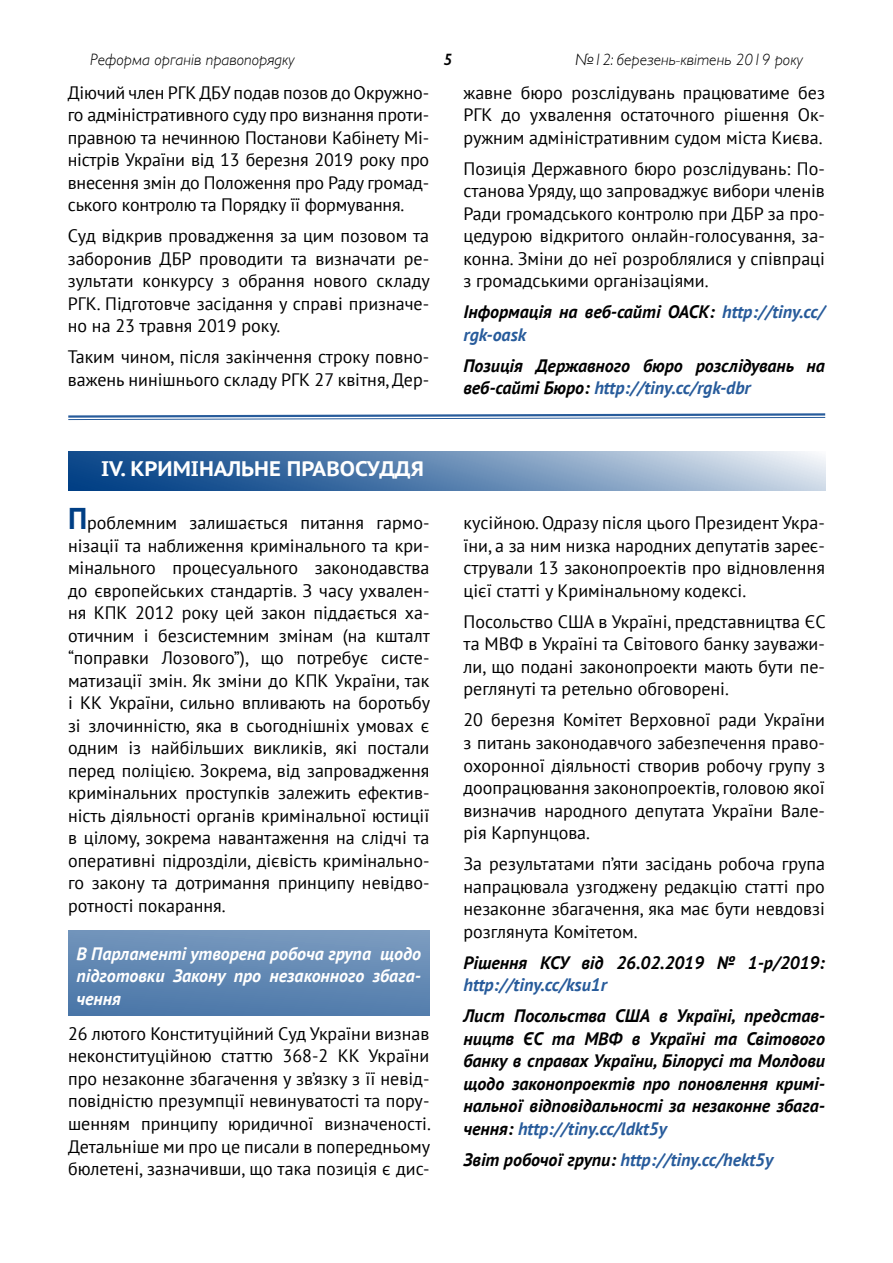
<style>
.page{position:relative;width:893px;height:1263px;background:#fff}
.page>*{position:absolute;margin:0;border:0;box-sizing:border-box;transform-origin:0 0}
.t1{font:700 21px "PT Sans Caption";color:#fff}
.t2{font:18px/22.5px "PT Sans";color:#000;text-align:justify}
.t3{font:italic 700 18px/22.5px "PT Sans";color:#000}
.t4{font:italic 700 18px/22.5px "PT Sans";color:#fff;text-align:justify}
.t5{font:italic 700 18px "PT Sans";color:#275b9b}
.t6{font:italic 300 16.5px "Gill Sans";color:#000}
.t7{font:italic 600 16.5px "Gill Sans";color:#000}
.s1{font-weight:700;font-size:30px;color:#003f85}
.s2{color:#275b9b}
.s3{color:#000}
</style>
<div class="page">
<div style="left:68px;top:930px;width:362px;height:85px;background:linear-gradient(to bottom,#7899be,#4e79aa)"></div>
<svg style="left:68px;top:451px;width:757px;height:40px;background:#688db6"></svg>
<svg style="left:68px;top:413px;width:758px;height:7px"></svg>
<p class="t6" style="left:90px;top:50px;width:206px">Реформа органів правопорядку</p>
<p class="t7" style="left:444px;top:50px;width:10px">5</p>
<p class="t6" style="left:575px;top:50px;width:229px">№12: березень-квітень 2019 року</p>
<p class="t2" style="left:68px;top:81px;width:363px">Діючий член РГК ДБУ подав позов до Окружно&shy;го адміністративного суду про визнання проти&shy;правною та нечинною Постанови Кабінету Мі&shy;ністрів України від 13 березня 2019 року про внесення змін до Положення про Раду громад&shy;ського контролю та Порядку її формування.</p>
<p class="t2" style="left:68px;top:224px;width:364px">Суд відкрив провадження за цим позовом та заборонив ДБР проводити та визначати ре&shy;зультати конкурсу з обрання нового складу РГК. Підготовче засідання у справі призначе&shy;но на 23 травня 2019 року.</p>
<p class="t2" style="left:68px;top:345px;width:363px">Таким чином, після закінчення строку повно&shy;важень нинішнього складу РГК 27 квітня, Дер-</p>
<p class="t1" style="left:101px;top:455px;width:324px">IV. КРИМІНАЛЬНЕ ПРАВОСУДДЯ</p>
<p class="t2" style="left:68px;top:511px;width:364px"><span class="s1">П</span>роблемним залишається питання гармо&shy;нізації та наближення кримінального та кри&shy;мінального процесуального законодавства до європейських стандартів. З часу ухвален&shy;ня КПК 2012 року цей закон піддається ха&shy;отичним і безсистемним змінам (на кшталт “поправки Лозового”), що потребує систе&shy;матизації змін. Як зміни до КПК України, так і КК України, сильно впливають на боротьбу зі злочинністю, яка в сьогоднішніх умовах є одним із найбільших викликів, які постали перед поліцією. Зокрема, від запровадження кримінальних проступків залежить ефектив&shy;ність діяльності органів кримінальної юстиції в цілому, зокрема навантаження на слідчі та оперативні підрозділи, дієвість кримінально&shy;го закону та дотримання принципу невідво&shy;ротності покарання.</p>
<p class="t4" style="left:77px;top:942px;width:346px">В Парламенті утворена робоча група щодо підготовки Закону про незаконного збага&shy;чення</p>
<p class="t2" style="left:68px;top:1022px;width:364px">26 лютого Конституційний Суд України визнав неконституційною статтю 368-2 КК України про незаконне збагачення у зв’язку з її невід&shy;повідністю презумпції невинуватості та пору&shy;шенням принципу юридичної визначеності.<br>Детальніше ми про це писали в попередньому бюлетені, зазначивши, що така позиція є дис-</p>
<p class="t2" style="left:463px;top:81px;width:363px">жавне бюро розслідувань працюватиме без РГК до ухвалення остаточного рішення Ок&shy;ружним адміністративним судом міста Києва.</p>
<p class="t2" style="left:463px;top:157px;width:363px">Позиція Державного бюро розслідувань: По&shy;станова Уряду, що запроваджує вибори членів Ради громадського контролю при ДБР за про&shy;цедурою відкритого онлайн-голосування, за&shy;конна. Зміни до неї розроблялися у співпраці з громадськими організаціями.</p>
<p class="t3" style="left:463px;top:300px;width:363px">Інформація на веб-сайті ОАСК: <span class="s2">http://tiny.cc/ rgk-oask</span></p>
<p class="t3" style="left:463px;top:354px;width:363px">Позиція Державного бюро розслідувань на веб-сайті Бюро: <span class="s2">http://tiny.cc/rgk-dbr</span></p>
<p class="t2" style="left:463px;top:511px;width:363px">кусійною. Одразу після цього Президент Укра&shy;їни, а за ним низка народних депутатів зареє&shy;стрували 13 законопроектів про відновлення цієї статті у Кримінальному кодексі.</p>
<p class="t2" style="left:463px;top:610px;width:364px">Посольство США в Україні, представництва ЄС та МВФ в Україні та Світового банку зауважи&shy;ли, що подані законопроекти мають бути пе&shy;реглянуті та ретельно обговорені.</p>
<p class="t2" style="left:463px;top:708px;width:363px">20 березня Комітет Верховної ради України з питань законодавчого забезпечення право&shy;охоронної діяльності створив робочу групу з доопрацювання законопроектів, головою якої визначив народного депутата України Вале&shy;рія Карпунцова.</p>
<p class="t2" style="left:463px;top:852px;width:363px">За результатами п’яти засідань робоча група напрацювала узгоджену редакцію статті про незаконне збагачення, яка має бути невдовзі розглянута Комітетом.</p>
<p class="t3" style="left:463px;top:950px;width:363px">Рішення КСУ від 26.02.2019 № 1-р/2019:</p>
<p class="t5" style="left:463px;top:973px;width:145px">http://tiny.cc/ksu1r</p>
<p class="t3" style="left:463px;top:1004px;width:363px;text-align:justify">Лист Посольства США в Україні, представ&shy;ництв ЄС та МВФ в Україні та Світового банку в справах України, Білорусі та Молдови щодо законопроектів про поновлення кримі&shy;нальної відповідальності за незаконне збага&shy;чення: <span class="s2">http://tiny.cc/ldkt5y</span></p>
<p class="t5" style="left:463px;top:1147px;width:311px"><span class="s3">Звіт робочої групи:</span> http://tiny.cc/hekt5y</p>
</div>
